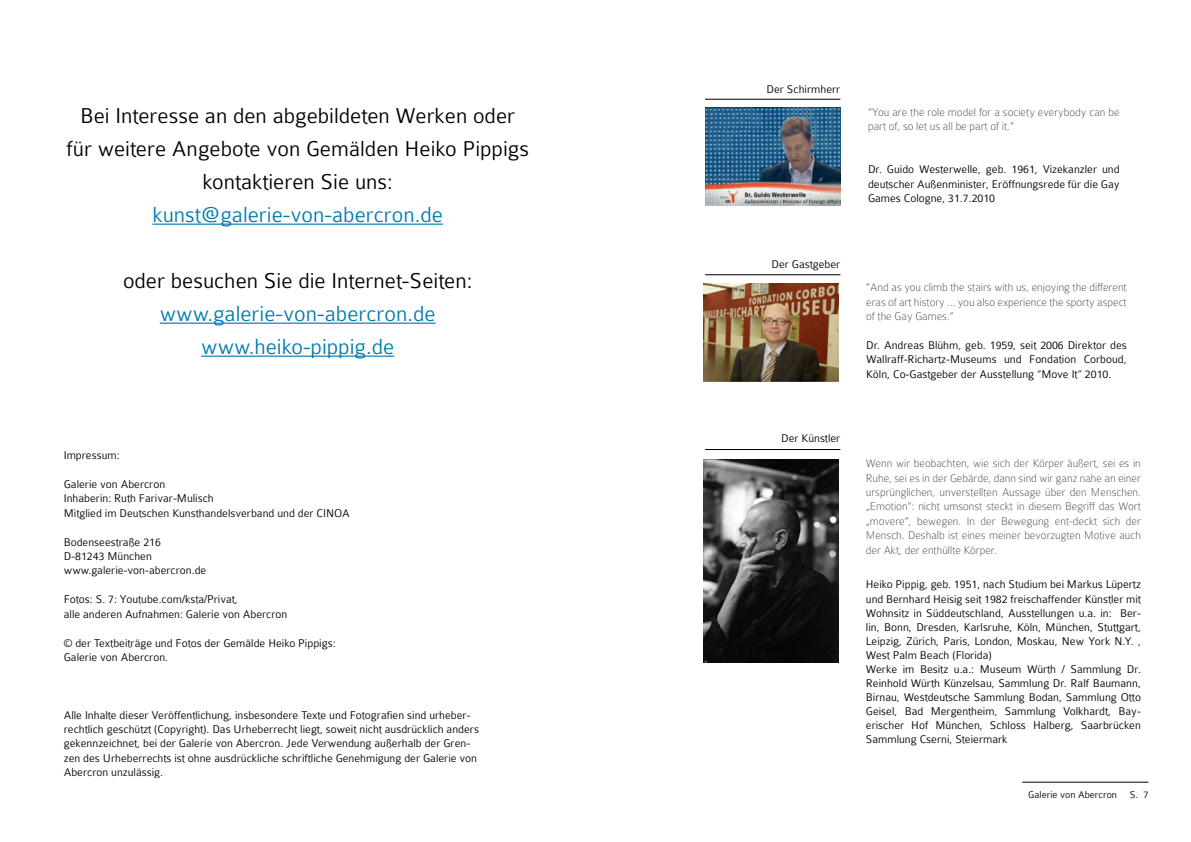
<style>
.page{position:relative;width:1191px;height:842px;background:#fff}
.page>*{position:absolute;margin:0;border:0;box-sizing:border-box;transform-origin:0 0}
.t1{font:300 23px/33px "Colaborate";color:#000;text-align:center}
.t2{font:300 23px/33px "Colaborate";color:#007cab;text-align:center}
.t3{font:300 12px/14.4px "Colaborate";color:#000}
.t4{font:100 12px/14.4px "Colaborate";color:#414042;text-align:justify}
.t5{font:300 10.5px "Colaborate";color:#000}
</style>
<div class="page">
<hr style="left:1022px;top:782px;width:126px;height:1px;background:#000">
<img style="left:705px;top:108px;width:135px;height:98px">
<img style="left:703px;top:283px;width:135px;height:98px">
<img style="left:703px;top:459px;width:135px;height:204px">
<hr style="left:705px;top:99px;width:135px;height:1px;background:#000">
<hr style="left:705px;top:274px;width:135px;height:1px;background:#000">
<hr style="left:705px;top:449px;width:135px;height:1px;background:#000">
<hr style="left:152px;top:224px;width:291px;height:1px;background:#007cab">
<hr style="left:160px;top:323px;width:276px;height:1px;background:#007cab">
<hr style="left:201px;top:356px;width:193px;height:1px;background:#007cab">
<h1 class="t1" style="left:66px;top:99px;width:464px">Bei Interesse an den abgebildeten Werken oder für weitere Angebote von Gemälden Heiko Pippigs kontaktieren Sie uns:</h1>
<h1 class="t2" style="left:152px;top:198px;width:292px">kunst@galerie-von-abercron.de</h1>
<h1 class="t1" style="left:123px;top:264px;width:351px">oder besuchen Sie die Internet-Seiten:</h1>
<h1 class="t2" style="left:160px;top:297px;width:277px">www.galerie-von-abercron.de www.heiko-pippig.de</h1>
<p class="t3" style="left:64px;top:448px;width:57px">Impressum:</p>
<p class="t3" style="left:64px;top:477px;width:287px">Galerie von Abercron<br>Inhaberin: Ruth Farivar-Mulisch<br>Mitglied im Deutschen Kunsthandelsverband und der CINOA</p>
<p class="t3" style="left:64px;top:535px;width:144px">Bodenseestraße 216<br>D-81243 München www.galerie-von-abercron.de</p>
<p class="t3" style="left:64px;top:592px;width:225px">Fotos: S. 7: Youtube.com/ksta/Privat,<br>alle anderen Aufnahmen: Galerie von Abercron</p>
<p class="t3" style="left:64px;top:635px;width:273px">© der Textbeiträge und Fotos der Gemälde Heiko Pippigs:<br>Galerie von Abercron.</p>
<p class="t3" style="left:64px;top:707px;width:417px">Alle Inhalte dieser Veröffentlichung, insbesondere Texte und Fotografien sind urheber&shy;rechtlich geschützt (Copyright). Das Urheberrecht liegt, soweit nicht ausdrücklich anders gekennzeichnet, bei der Galerie von Abercron. Jede Verwendung außerhalb der Gren&shy;zen des Urheberrechts ist ohne ausdrückliche schriftliche Genehmigung der Galerie von Abercron unzulässig.</p>
<p class="t3" style="left:766px;top:82px;width:75px">Der Schirmherr</p>
<p class="t3" style="left:771px;top:257px;width:70px">Der Gastgeber</p>
<p class="t3" style="left:781px;top:431px;width:61px">Der Künstler</p>
<p class="t4" style="left:868px;top:105px;width:253px">“You are the role model for a society everybody can be part of, so let us all be part of it.”</p>
<p class="t3" style="left:868px;top:162px;width:253px;text-align:justify">Dr. Guido Westerwelle, geb. 1961, Vizekanzler und deutscher Außenminister, Eröffnungsrede für die Gay Games Cologne, 31.7.2010</p>
<p class="t4" style="left:866px;top:280px;width:262px">“And as you climb the stairs with us, enjoying the different eras of art history ... you also experience the sporty aspect of the Gay Games.”</p>
<p class="t3" style="left:866px;top:338px;width:262px;text-align:justify">Dr. Andreas Blühm, geb. 1959, seit 2006 Direktor des Wallraff-Richartz-Museums und Fondation Corboud, Köln, Co-Gastgeber der Ausstellung “Move It” 2010.</p>
<p class="t4" style="left:866px;top:456px;width:276px">Wenn wir beobachten, wie sich der Körper äußert, sei es in Ruhe, sei es in der Gebärde, dann sind wir ganz nahe an einer ursprünglichen, unverstellten Aussage über den Menschen. „Emotion“: nicht umsonst steckt in diesem Begriff das Wort „movere“, bewegen. In der Bewegung ent-deckt sich der Mensch. Deshalb ist eines meiner bevorzugten Motive auch der Akt, der enthüllte Körper.</p>
<p class="t3" style="left:866px;top:577px;width:276px;line-height:14.1px">Heiko Pippig, geb. 1951, nach Studium bei Markus Lüpertz und Bernhard Heisig seit 1982 freischaffender Künstler mit Wohnsitz in Süddeutschland, Ausstellungen u.a. in: Ber&shy;lin, Bonn, Dresden, Karlsruhe, Köln, München, Stuttgart, Leipzig, Zürich, Paris, London, Moskau, New York N.Y. , West Palm Beach (Florida)<br>Werke im Besitz u.a.: Museum Würth / Sammlung Dr.<br>Reinhold Würth Künzelsau, Sammlung Dr. Ralf Baumann, Birnau, Westdeutsche Sammlung Bodan, Sammlung Otto Geisel, Bad Mergentheim, Sammlung Volkhardt, Bay&shy;erischer Hof München, Schloss Halberg, Saarbrücken Sammlung Cserni, Steiermark</p>
<p class="t5" style="left:1028px;top:789px;width:122px">Galerie von Abercron S. 7</p>
</div>
